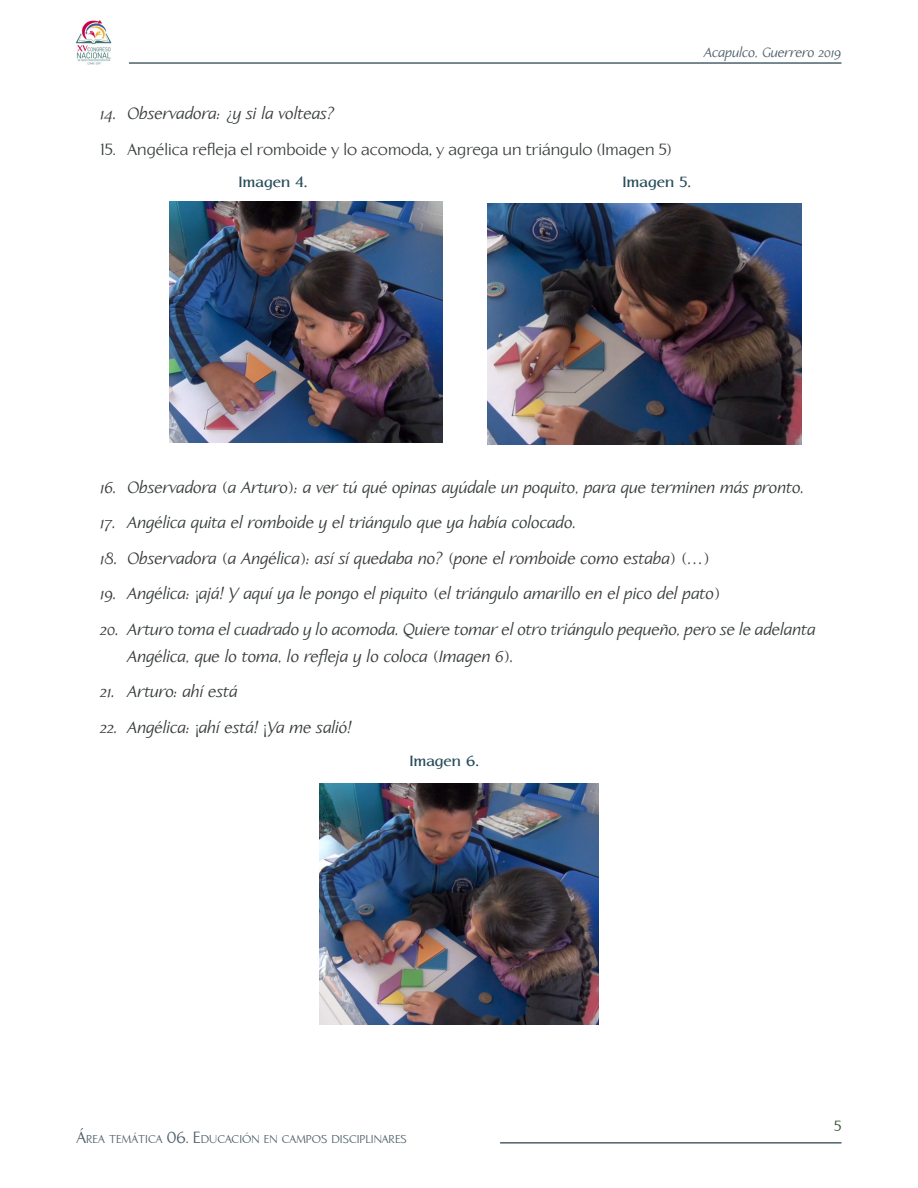
<style>
.page{position:relative;width:918px;height:1188px;background:#fff}
.page>*{position:absolute;margin:0;border:0;box-sizing:border-box;transform-origin:0 0}
.t1{font:italic 16.5px/27px "Linotype Aperto";color:#383c3d}
.t2{font:16.5px "Linotype Aperto";color:#383c3d}
.PIES_DE_IMAGEN{font:700 15px "Linotype Aperto";letter-spacing:.005em;color:#294c5b}
.t3{font:15px "Linotype Aperto";color:#314a2c}
.t4{font:italic 13.5px "Linotype Aperto";color:#4d5f69}
.t5{font:11.55px "Linotype Aperto";color:#4d5f69}
.s1{font-style:normal}
.s2{font-size:16.5px}
</style>
<div class="page">
<hr style="left:500px;top:1142px;width:341px;height:2px;background:#4d626c">
<hr style="left:129px;top:62px;width:712px;height:2px;background:#4d626c">
<img style="left:77px;top:20px;width:34px;height:45px">
<img style="left:170px;top:201px;width:272px;height:241px">
<img style="left:488px;top:203px;width:314px;height:241px">
<img style="left:319px;top:784px;width:280px;height:240px">
<p class="t4" style="left:704px;top:44px;width:139px">Acapulco, Guerrero 2019</p>
<p class="t1" style="left:101px;top:101px;width:236px">14. Observadora: <span class="s1">¿</span>y si la volteas?</p>
<p class="t2" style="left:101px;top:140px;width:573px">15. Angélica refleja el romboide y lo acomoda, y agrega un triángulo (Imagen 5)</p>
<p class="PIES_DE_IMAGEN" style="left:239px;top:174px;width:71px">Imagen 4.</p>
<p class="PIES_DE_IMAGEN" style="left:623px;top:174px;width:70px">Imagen 5.</p>
<p class="t1" style="left:101px;top:474px;width:706px">16. Observadora (a Arturo): a ver tú qué opinas ayúdale un poquito, para que terminen más pronto.</p>
<p class="t1" style="left:101px;top:510px;width:478px">17. Angélica quita el romboide y el triángulo que ya había colocado.</p>
<p class="t1" style="left:101px;top:545px;width:611px">18. Observadora (a Angélica): así sí quedaba no? (pone el romboide como estaba) (…)</p>
<p class="t1" style="left:101px;top:581px;width:622px">19. Angélica: <span class="s1">¡</span>ajá! Y aquí ya le pongo el piquito (el triángulo amarillo en el pico del pato)</p>
<p class="t1" style="left:128px;top:616px;width:690px;text-indent:-27px">20. Arturo toma el cuadrado y lo acomoda. Quiere tomar el otro triángulo pequeño, pero se le adelanta<br>Angélica, que lo toma, lo refleja y lo coloca (Imagen 6).</p>
<p class="t1" style="left:101px;top:679px;width:139px">21. Arturo: ahí está</p>
<p class="t1" style="left:101px;top:714px;width:253px">22. Angélica: <span class="s1">¡</span>ahí está! <span class="s1">¡</span>Ya me salió!</p>
<p class="PIES_DE_IMAGEN" style="left:409px;top:752px;width:71px">Imagen 6.</p>
<p class="t5" style="left:77px;top:1132px;width:332px"><span class="s2">Á</span>REA TEMÁTICA <span class="s2">06. E</span>DUCACIÓN EN CAMPOS DISCIPLINARES</p>
<p class="t3" style="left:834px;top:1117px;width:9px">5</p>
</div>
